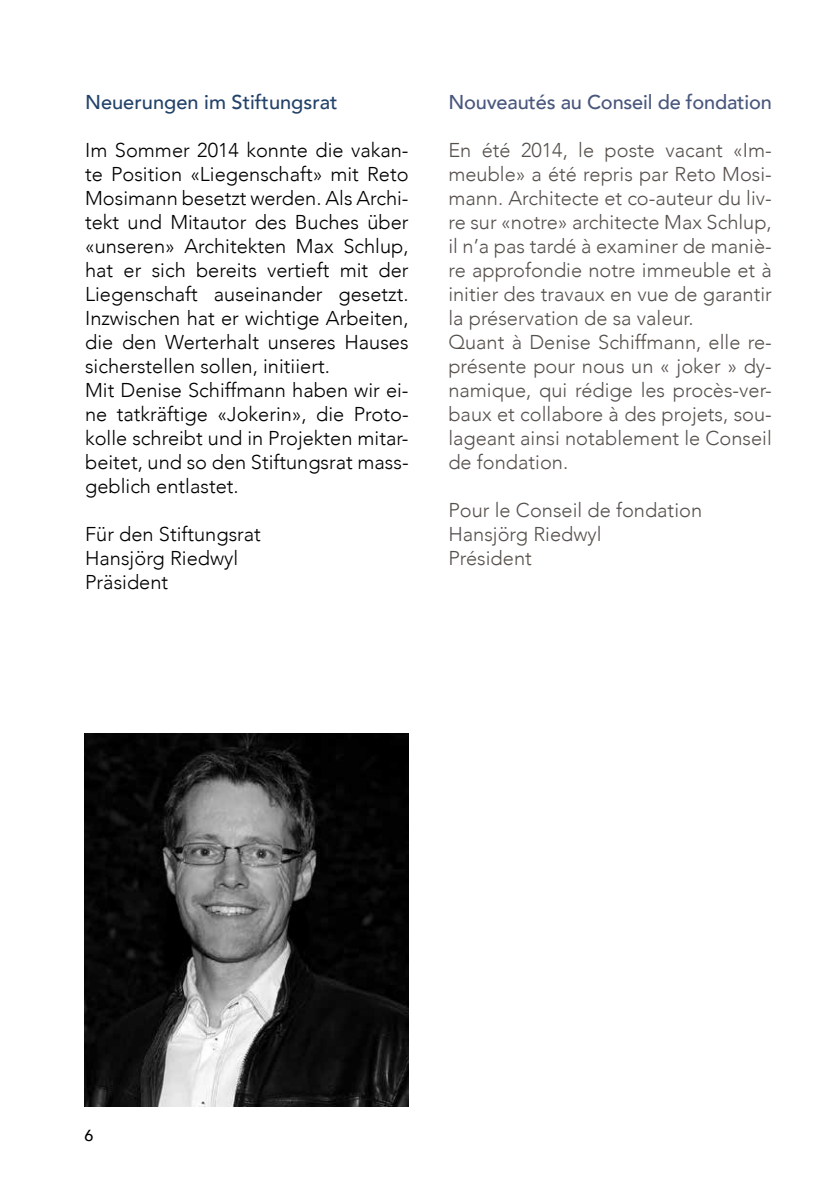
<style>
.page{position:relative;width:840px;height:1191px;background:#fff}
.page>*{position:absolute;margin:0;border:0;box-sizing:border-box;transform-origin:0 0}
.t1{font:300 20px/24px "Avenir";color:#000}
.t2{font:300 20px/24px "Avenir";color:#57514d}
.t3{font:500 20px "Avenir";letter-spacing:-.01em;color:#49577d}
.t4{font:500 20px "Avenir";color:#23426a}
.t5{font:500 16px "Avenir";color:#000}
</style>
<div class="page">
<img style="left:84px;top:733px;width:324px;height:373px">
<p class="t4" style="left:85px;top:85px;width:254px">Neuerungen im Stiftungsrat</p>
<p class="t1" style="left:85px;top:138px;width:325px">Im Sommer 2014 konnte die vakan&shy;te Position «Liegenschaft» mit Reto Mosimann besetzt werden. Als Archi&shy;tekt und Mitautor des Buches über «unseren» Architekten Max Schlup, hat er sich bereits vertieft mit der Liegenschaft auseinander gesetzt.<br>Inzwischen hat er wichtige Arbeiten, die den Werterhalt unseres Hauses sicherstellen sollen, initiiert.<br>Mit Denise Schiffmann haben wir ei&shy;ne tatkräftige «Jokerin», die Proto&shy;kolle schreibt und in Projekten mitar&shy;beitet, und so den Stiftungsrat mass&shy;geblich entlastet.</p>
<p class="t1" style="left:85px;top:522px;width:177px">Für den Stiftungsrat<br>Hansjörg Riedwyl<br>Präsident</p>
<p class="t3" style="left:448px;top:85px;width:325px">Nouveautés au Conseil de fondation</p>
<p class="t2" style="left:448px;top:138px;width:325px">En été 2014, le poste vacant «Im&shy;meuble» a été repris par Reto Mosi&shy;mann. Architecte et co-auteur du liv&shy;re sur «notre» architecte Max Schlup, il n’a pas tardé à examiner de maniè&shy;re approfondie notre immeuble et à initier des travaux en vue de garantir la préservation de sa valeur.<br>Quant à Denise Schiffmann, elle re&shy;présente pour nous un « joker » dy&shy;namique, qui rédige les procès-ver&shy;baux et collabore à des projets, sou&shy;lageant ainsi notablement le Conseil de fondation.</p>
<p class="t2" style="left:448px;top:498px;width:255px">Pour le Conseil de fondation<br>Hansjörg Riedwyl<br>Président</p>
<p class="t5" style="left:84px;top:1122px;width:10px">6</p>
</div>
